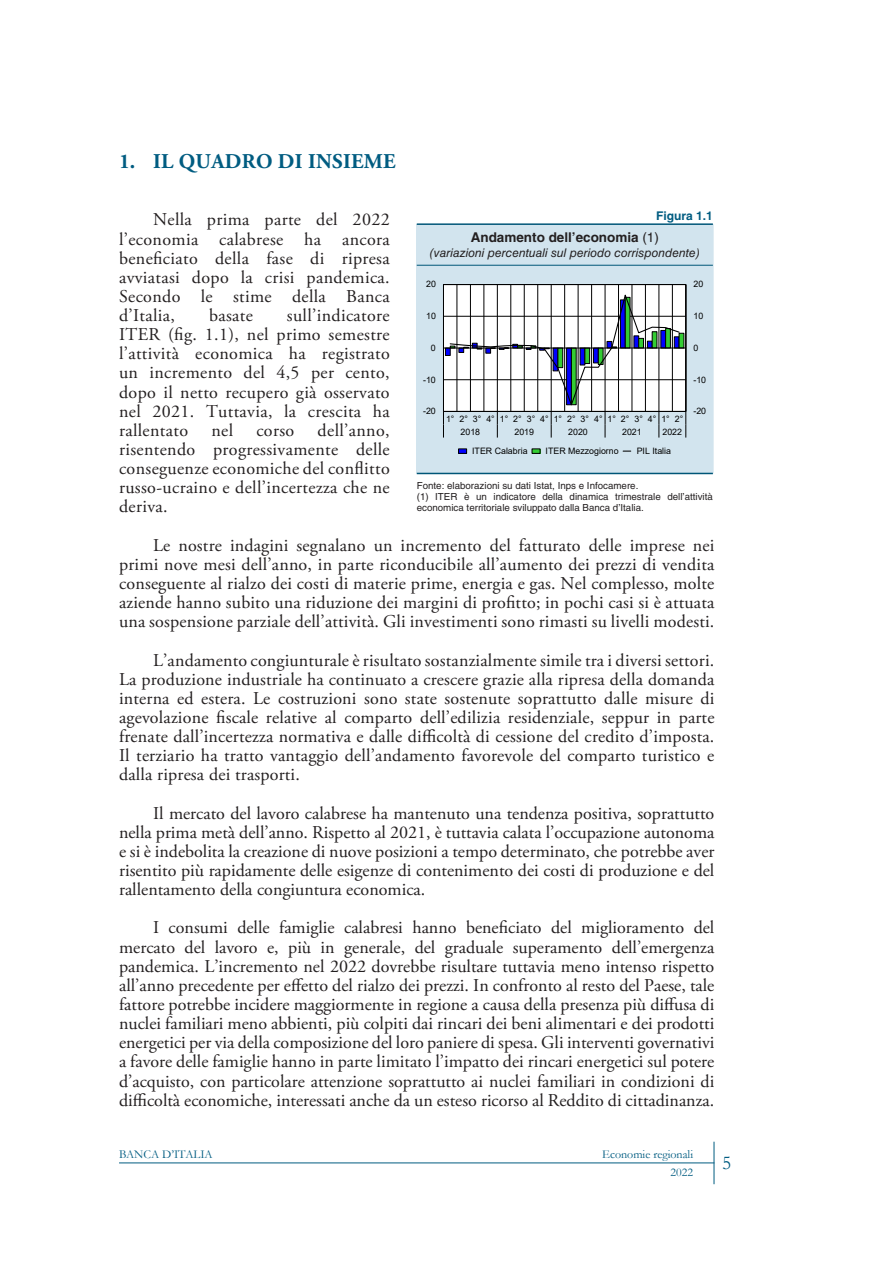
<style>
.page{position:relative;width:893px;height:1263px;background:#fff}
.page>*{position:absolute;margin:0;border:0;box-sizing:border-box;transform-origin:0 0}
.ER-TESTO_Titolo{font:700 21px "Adobe Garamond Pro";letter-spacing:.015em;color:#005c81}
.t1{font:19.5px "Garamond";color:#005c81}
.ER-TESTO_Paragrafo{font:18px/19.2px "Adobe Garamond Pro";letter-spacing:.01em;color:#231f20;text-align:justify}
.ER-FIGURA_Titolo{font:700 13.5px "Helvetica LT Std";color:#231f20}
.ER-FIGURA_Sottotitol{font:italic 12px "Helvetica LT Std";color:#231f20}
.t2{font:12px "Garamond";color:#005c81}
.ER-FIGURA_Numero{font:700 12px "Helvetica LT Std";color:#005c81}
.ER-FIGURA_Nota{font:9.75px/11.2px "Helvetica LT Std";color:#231f20}
.t3{font:8.85px/13px "Arial";color:#000}
.s1{font-weight:400}
</style>
<div class="page">
<hr style="left:119px;top:1162px;width:595px;height:1px;background:#005c81">
<hr style="left:714px;top:1142px;width:1px;height:42px;background:#005c81">
<div style="left:416px;top:224px;width:298px;height:249px;background:#d2e4ee"></div>
<hr style="left:417px;top:223px;width:296px;height:2px;background:#005677">
<hr style="left:417px;top:473px;width:296px;height:1px;background:#005677">
<hr style="left:417px;top:265px;width:296px;height:1px;background:#005677">
<div style="left:443px;top:285px;width:243px;height:126px;background:#fff"></div>
<hr style="left:457px;top:285px;width:1px;height:126px;background:#000">
<hr style="left:470px;top:285px;width:1px;height:126px;background:#000">
<hr style="left:484px;top:285px;width:1px;height:126px;background:#000">
<hr style="left:497px;top:285px;width:1px;height:126px;background:#000">
<hr style="left:510px;top:285px;width:1px;height:126px;background:#000">
<hr style="left:524px;top:285px;width:1px;height:126px;background:#000">
<hr style="left:537px;top:285px;width:1px;height:126px;background:#000">
<hr style="left:551px;top:285px;width:1px;height:126px;background:#000">
<hr style="left:564px;top:285px;width:1px;height:126px;background:#000">
<hr style="left:578px;top:285px;width:1px;height:126px;background:#000">
<hr style="left:591px;top:285px;width:1px;height:126px;background:#000">
<hr style="left:605px;top:285px;width:1px;height:126px;background:#000">
<hr style="left:618px;top:285px;width:1px;height:126px;background:#000">
<hr style="left:632px;top:285px;width:1px;height:126px;background:#000">
<hr style="left:645px;top:285px;width:1px;height:126px;background:#000">
<hr style="left:659px;top:285px;width:1px;height:126px;background:#000">
<hr style="left:672px;top:285px;width:1px;height:126px;background:#000">
<hr style="left:686px;top:285px;width:1px;height:126px;background:#000">
<hr style="left:443px;top:285px;width:1px;height:126px;background:#000">
<svg style="left:443px;top:291px;width:244px;height:147px"></svg>
<svg style="left:458px;top:449px;width:9px;height:4px"></svg>
<svg style="left:532px;top:449px;width:8px;height:4px"></svg>
<h2 class="ER-TESTO_Titolo" style="left:119px;top:149px;width:278px">1. IL QUADRO DI INSIEME</h2>
<p class="ER-TESTO_Paragrafo" style="left:119px;top:211px;width:272px;text-indent:34px">Nella prima parte del 2022 l’economia calabrese ha ancora beneficiato della fase di ripresa avviatasi dopo la crisi pandemica.<br>Secondo le stime della Banca d’Italia,</p>
<h3 class="ER-FIGURA_Numero" style="left:656px;top:208px;width:58px">Figura 1.1</h3>
<h3 class="ER-FIGURA_Titolo" style="left:471px;top:229px;width:190px">Andamento dell’economia <span class="s1">(1)</span></h3>
<p class="ER-FIGURA_Sottotitol" style="left:430px;top:246px;width:272px">(variazioni percentuali sul periodo corrispondente)</p>
<p class="t3" style="left:426px;top:278px;width:11px">20</p>
<p class="t3" style="left:693px;top:278px;width:11px">20</p>
<p class="ER-TESTO_Paragrafo" style="left:119px;top:306px;width:272px;text-indent:168px">sull’indicatore ITER (fig. 1.1), nel primo semestre l’attività economica ha registrato un incremento del 4,5 per cento, dopo il netto recupero già osservato nel 2021. Tuttavia, la crescita ha rallentato</p>
<p class="ER-TESTO_Paragrafo" style="left:209px;top:306px;width:45px">basate</p>
<p class="t3" style="left:426px;top:309px;width:11px">10</p>
<p class="t3" style="left:693px;top:309px;width:11px">10</p>
<p class="t3" style="left:431px;top:341px;width:6px">0</p>
<p class="t3" style="left:693px;top:341px;width:6px">0</p>
<p class="t3" style="left:423px;top:373px;width:14px">-10</p>
<p class="t3" style="left:693px;top:373px;width:14px">-10</p>
<p class="t3" style="left:423px;top:404px;width:14px">-20</p>
<p class="t3" style="left:693px;top:404px;width:14px">-20</p>
<p class="t3" style="left:461px;top:413px;width:224px;text-indent:-15px">1° 2° 3° 4° 1° 2° 3° 4° 1° 2° 3° 4° 1° 2° 3° 4° 1° 2°<br>2018</p>
<p class="ER-TESTO_Paragrafo" style="left:119px;top:421px;width:272px;text-indent:199px">dell’anno, risentendo progressivamente delle conseguenze economiche del conflitto russo‑ucraino e dell’incertezza che ne deriva.</p>
<p class="ER-TESTO_Paragrafo" style="left:119px;top:536px;width:597px;text-indent:34px">Le nostre indagini segnalano un incremento del fatturato delle imprese nei primi nove mesi dell’anno, in parte riconducibile all’aumento dei prezzi di vendita conseguente al rialzo dei costi di materie prime, energia e gas. Nel complesso, molte aziende hanno subito una riduzione dei margini di profitto; in pochi casi si è attuata una sospensione parziale dell’attività. Gli investimenti sono rimasti su livelli modesti.</p>
<p class="ER-TESTO_Paragrafo" style="left:119px;top:651px;width:597px;text-indent:34px">L’andamento congiunturale è risultato sostanzialmente simile tra i diversi settori.<br>La produzione industriale ha continuato a crescere grazie alla ripresa della domanda interna ed estera. Le costruzioni sono state sostenute soprattutto dalle misure di agevolazione fiscale relative al comparto dell’edilizia residenziale, seppur in parte frenate dall’incertezza normativa e dalle difficoltà di cessione del credito d’imposta.<br>Il terziario ha tratto vantaggio dell’andamento favorevole del comparto turistico e dalla ripresa dei trasporti.</p>
<p class="ER-TESTO_Paragrafo" style="left:119px;top:804px;width:597px;text-indent:34px">Il mercato del lavoro calabrese ha mantenuto una tendenza positiva, soprattutto nella prima metà dell’anno. Rispetto al 2021, è tuttavia calata l’occupazione autonoma e si è indebolita la creazione di nuove posizioni a tempo determinato, che potrebbe aver risentito più rapidamente delle esigenze di contenimento dei costi di produzione e del rallentamento della congiuntura economica.</p>
<p class="ER-TESTO_Paragrafo" style="left:119px;top:919px;width:597px;text-indent:34px">I consumi delle famiglie calabresi hanno beneficiato del miglioramento del mercato del lavoro e, più in generale, del graduale superamento dell’emergenza pandemica. L’incremento nel 2022 dovrebbe risultare tuttavia meno intenso rispetto all’anno precedente per effetto del rialzo dei prezzi. In confronto al resto del Paese, tale fattore potrebbe incidere maggiormente in regione a causa della presenza più diffusa di nuclei familiari meno abbienti, più colpiti dai rincari dei beni alimentari e dei prodotti energetici per via della composizione del loro paniere di spesa. Gli interventi governativi a favore delle famiglie hanno in parte limitato l’impatto dei rincari energetici sul potere d’acquisto, con particolare attenzione soprattutto ai nuclei familiari in condizioni di difficoltà economiche, interessati anche da un esteso ricorso al Reddito di cittadinanza.</p>
<p class="ER-TESTO_Paragrafo" style="left:211px;top:421px;width:23px">nel</p>
<p class="ER-TESTO_Paragrafo" style="left:256px;top:421px;width:39px">corso</p>
<p class="t3" style="left:514px;top:426px;width:21px">2019</p>
<p class="t3" style="left:568px;top:426px;width:21px">2020</p>
<p class="t3" style="left:622px;top:426px;width:21px">2021</p>
<p class="t3" style="left:662px;top:426px;width:21px">2022</p>
<p class="t3" style="left:472px;top:444px;width:57px">ITER Calabria</p>
<p class="t3" style="left:546px;top:444px;width:75px">ITER Mezzogiorno</p>
<p class="t3" style="left:637px;top:444px;width:36px">PIL Italia</p>
<p class="ER-FIGURA_Nota" style="left:417px;top:480px;width:223px">Fonte: elaborazioni su dati Istat, Inps e Infocamere.</p>
<p class="ER-FIGURA_Nota" style="left:417px;top:491px;width:298px">(1) ITER è un indicatore della dinamica trimestrale dell’attività economica territoriale sviluppato dalla Banca d’Italia.</p>
<p class="t2" style="left:119px;top:1146px;width:95px">BANCA D’ITALIA</p>
<p class="t2" style="left:602px;top:1146px;width:92px">Economie regionali</p>
<p class="t2" style="left:671px;top:1164px;width:24px">2022</p>
<p class="t1" style="left:722px;top:1150px;width:11px">5</p>
</div>
